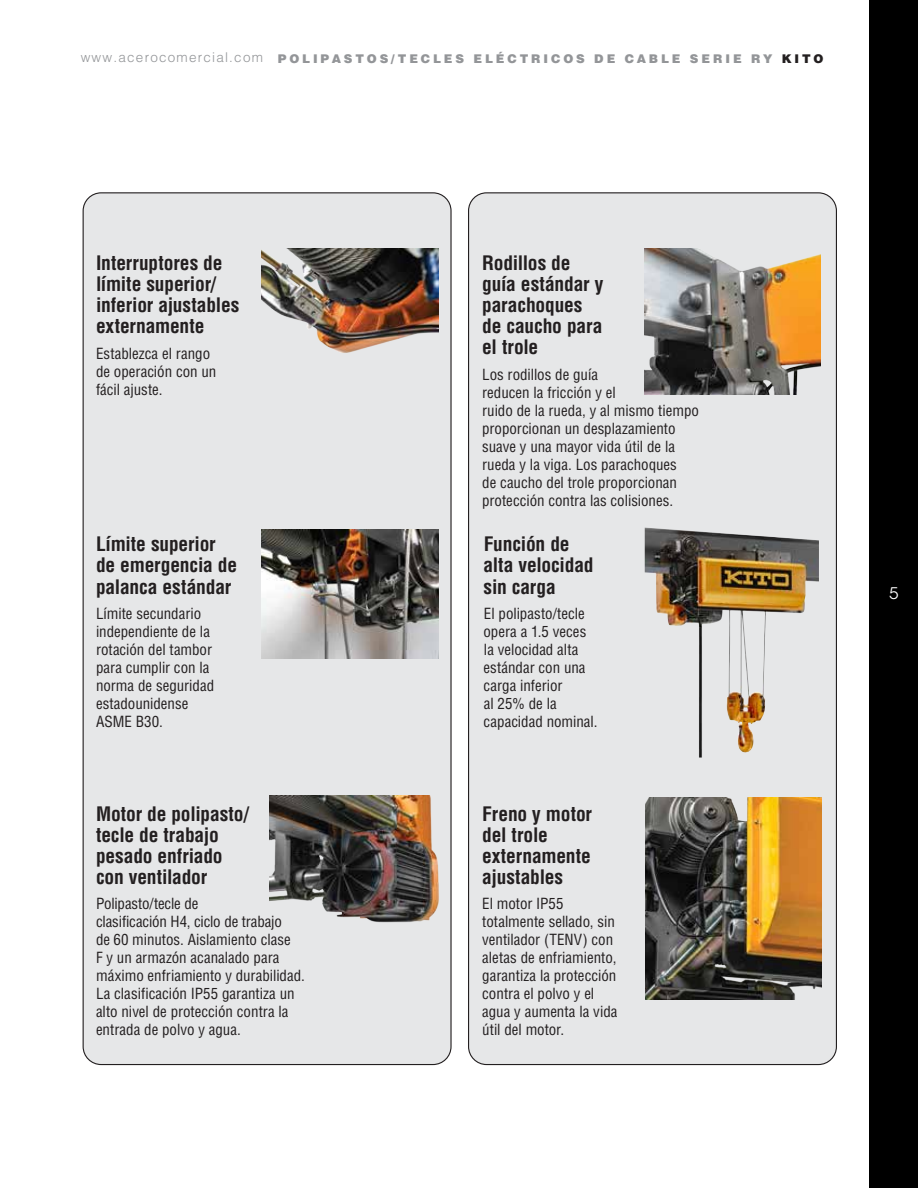
<style>
.page{position:relative;width:918px;height:1188px;background:#fff}
.page>*{position:absolute;margin:0;border:0;box-sizing:border-box;transform-origin:0 0}
.t1{font:700 condensed 19.5px/21px "Helvetica LT Std";letter-spacing:-.01em;color:#231f20}
.t2{font:16.5px "Lubalin Graph";color:#fff}
.t3{font:condensed 15px/18px "Helvetica LT Std";color:#231f20}
.t4{font:300 13.5px "Helvetica LT Std";letter-spacing:.09em;color:#939598}
.t5{font:900 12px "Helvetica LT Std";letter-spacing:.24em;color:#939598}
.s1{color:#231f20}
</style>
<div class="page">
<div style="left:869px;top:0;width:49px;height:1188px;background:#000"></div>
<div style="left:83px;top:193px;width:368px;height:872px;background:#e6e7e8;border-radius:18px"></div>
<div style="left:469px;top:193px;width:367px;height:872px;background:#e6e7e8;border-radius:18px"></div>
<img style="left:262px;top:248px;width:176px;height:105px">
<img style="left:262px;top:529px;width:176px;height:129px">
<img style="left:269px;top:796px;width:170px;height:127px">
<img style="left:645px;top:798px;width:177px;height:202px">
<img style="left:645px;top:528px;width:174px;height:230px">
<img style="left:645px;top:249px;width:176px;height:145px">
<p class="t4" style="left:81px;top:49px;width:184px">www.acerocomercial.com</p>
<p class="t5" style="left:278px;top:51px;width:547px">POLIPASTOS/TECLES ELÉCTRICOS DE CABLE SERIE RY <span class="s1">KITO</span></p>
<h1 class="t1" style="left:96px;top:252px;width:145px">Interruptores de límite superior/ inferior ajustables externamente</h1>
<p class="t3" style="left:96px;top:344px;width:122px">Establezca el rango de operación con un fácil ajuste.</p>
<h1 class="t1" style="left:96px;top:533px;width:143px;line-height:21.8px">Límite superior de emergencia de palanca estándar</h1>
<p class="t3" style="left:96px;top:605px;width:120px">Límite secundario independiente de la rotación del tambor para cumplir con la norma de seguridad estadounidense<br>ASME B30.</p>
<h1 class="t1" style="left:96px;top:803px;width:155px">Motor de polipasto/ tecle de trabajo pesado enfriado con ventilador</h1>
<p class="t3" style="left:96px;top:895px;width:210px">Polipasto/tecle de<br>clasificación H4, ciclo de trabajo<br>de 60 minutos. Aislamiento clase<br>F y un armazón acanalado para máximo enfriamiento y durabilidad.<br>La clasificación IP55 garantiza un alto nivel de protección contra la entrada de polvo y agua.</p>
<h1 class="t1" style="left:482px;top:252px;width:123px">Rodillos de guía estándar y parachoques de caucho para el trole</h1>
<p class="t3" style="left:482px;top:365px;width:218px">Los rodillos de guía<br>reducen la fricción y el<br>ruido de la rueda, y al mismo tiempo proporcionan un desplazamiento suave y una mayor vida útil de la rueda y la viga. Los parachoques<br>de caucho del trole proporcionan protección contra las colisiones.</p>
<h1 class="t1" style="left:483px;top:533px;width:112px;line-height:21.8px">Función de alta velocidad sin carga</h1>
<p class="t3" style="left:484px;top:605px;width:116px">El polipasto/tecle opera a 1.5 veces la velocidad alta estándar con una carga inferior<br>al 25% de la capacidad nominal.</p>
<h1 class="t1" style="left:482px;top:803px;width:111px">Freno y motor del trole externamente ajustables</h1>
<p class="t3" style="left:482px;top:895px;width:137px">El motor IP55 totalmente sellado, sin ventilador (TENV) con aletas de enfriamiento, garantiza la protección contra el polvo y el agua y aumenta la vida útil del motor.</p>
<p class="t2" style="left:889px;top:583px;width:11px">5</p>
</div>
